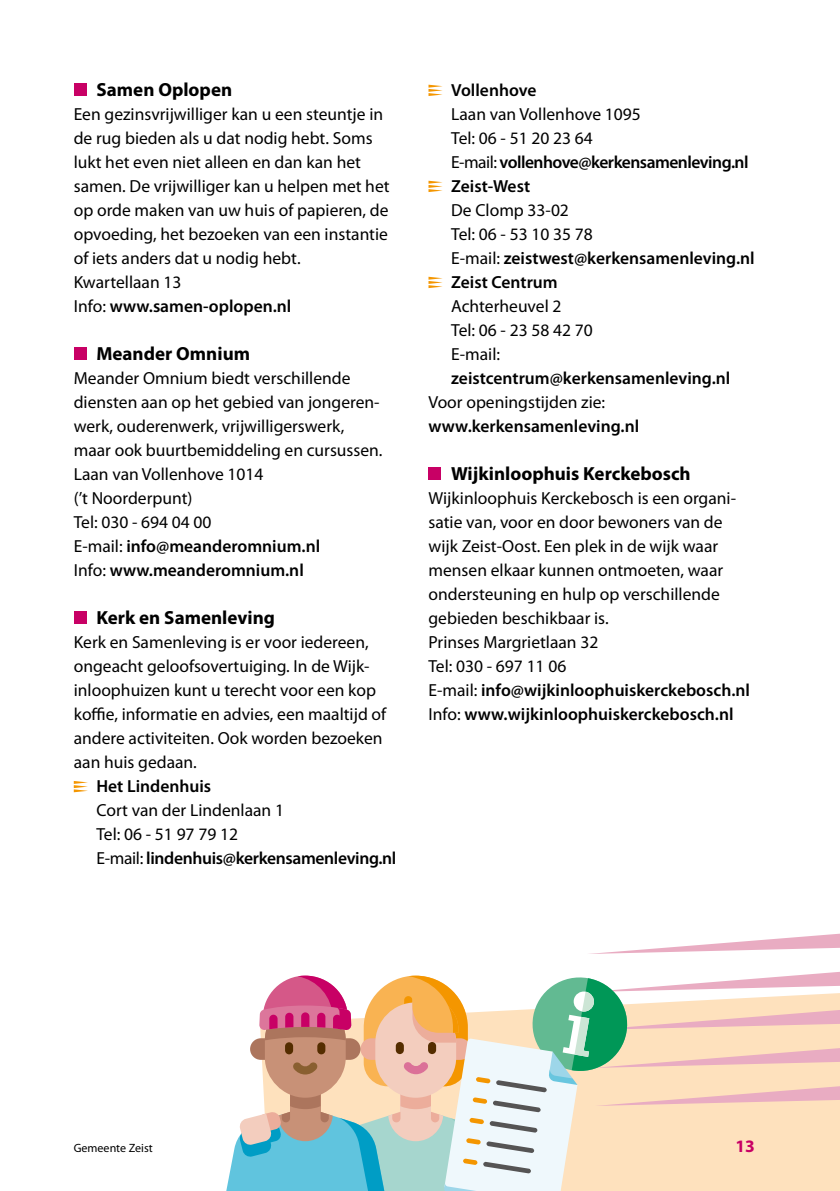
<style>
.page{position:relative;width:840px;height:1191px;background:#fff}
.page>*{position:absolute;margin:0;border:0;box-sizing:border-box;transform-origin:0 0}
.t1{font:700 19px "Myriad Pro";color:#000}
.t2{font:17.6px/24px "Myriad Pro";color:#000}
.t3{font:600 17.6px/24px "Myriad Pro";color:#000}
.t4{font:700 17.6px "Myriad Pro";color:#c80065}
.t5{font:12px "Myriad Pro";color:#000}
.s1{font-weight:600}
.s2{font-weight:400}
</style>
<div class="page">
<svg style="left:589px;top:933px;width:250px;height:21px"></svg>
<svg style="left:428px;top:85px;width:14px;height:11px"></svg>
<svg style="left:428px;top:181px;width:14px;height:11px"></svg>
<svg style="left:428px;top:277px;width:14px;height:11px"></svg>
<div style="left:428px;top:467px;width:13px;height:13px;background:#c80065"></div>
<div style="left:74px;top:83px;width:12px;height:13px;background:#c80065"></div>
<div style="left:74px;top:347px;width:12px;height:13px;background:#c80065"></div>
<div style="left:74px;top:611px;width:12px;height:13px;background:#c80065"></div>
<svg style="left:74px;top:781px;width:14px;height:11px"></svg>
<svg style="left:226px;top:972px;width:613px;height:219px"></svg>
<p class="t1" style="left:96px;top:79px;width:137px">Samen Oplopen</p>
<p class="t2" style="left:74px;top:102px;width:317px">Een gezinsvrijwilliger kan u een steuntje in de rug bieden als u dat nodig hebt. Soms lukt het even niet alleen en dan kan het samen. De vrijwilliger kan u helpen met het op orde maken van uw huis of papieren, de opvoeding, het bezoeken van een instantie of iets anders dat u nodig hebt.<br>Kwartellaan 13<br>Info: <span class="s1">www.samen-oplopen.nl</span></p>
<p class="t1" style="left:96px;top:343px;width:155px">Meander Omnium</p>
<p class="t2" style="left:74px;top:366px;width:310px">Meander Omnium biedt verschillende diensten aan op het gebied van jongeren&shy;werk, ouderenwerk, vrijwilligerswerk, maar ook buurtbemiddeling en cursussen.<br>Laan van Vollenhove 1014<br>(’t Noorderpunt)<br>Tel: 030 - 694 04 00<br>E-mail: <span class="s1">info@meanderomnium.nl<br></span>Info: <span class="s1">www.meanderomnium.nl</span></p>
<p class="t1" style="left:96px;top:607px;width:180px">Kerk en Samenleving</p>
<p class="t2" style="left:74px;top:630px;width:314px">Kerk en Samenleving is er voor iedereen, ongeacht geloofsovertuiging. In de Wijk&shy;inloophuizen kunt u terecht voor een kop koffie, informatie en advies, een maaltijd of andere activiteiten. Ook worden bezoeken aan huis gedaan.</p>
<p class="t3" style="left:96px;top:774px;width:116px">Het Lindenhuis</p>
<p class="t2" style="left:96px;top:798px;width:301px">Cort van der Lindenlaan 1<br>Tel: 06 - 51 97 79 12<br>E-mail: <span class="s1">lindenhuis@kerkensamenleving.nl</span></p>
<p class="t3" style="left:451px;top:78px;width:87px">Vollenhove</p>
<p class="t2" style="left:451px;top:102px;width:299px">Laan van Vollenhove 1095<br>Tel: 06 - 51 20 23 64<br>E-mail: <span class="s1">vollenhove@kerkensamenleving.nl<br>Zeist-West</span></p>
<p class="t3" style="left:451px;top:198px;width:305px"><span class="s2">De Clomp 33-02<br>Tel: 06 - 53 10 35 78<br>E-mail:</span> zeistwest@kerkensamenleving.nl<br>Zeist Centrum</p>
<p class="t2" style="left:451px;top:294px;width:143px">Achterheuvel 2<br>Tel: 06 - 23 58 42 70<br>E-mail:</p>
<p class="t3" style="left:451px;top:366px;width:280px">zeistcentrum@kerkensamenleving.nl</p>
<p class="t2" style="left:428px;top:390px;width:178px">Voor openingstijden zie:</p>
<p class="t3" style="left:428px;top:414px;width:212px">www.kerkensamenleving.nl</p>
<p class="t1" style="left:451px;top:463px;width:241px">Wijkinloophuis Kerckebosch</p>
<p class="t2" style="left:428px;top:486px;width:323px">Wijkinloophuis Kerckebosch is een organi&shy;satie van, voor en door bewoners van de wijk Zeist-Oost. Een plek in de wijk waar mensen elkaar kunnen ontmoeten, waar ondersteuning en hulp op verschillende gebieden beschikbaar is.<br>Prinses Margrietlaan 32<br>Tel: 030 - 697 11 06<br>E-mail: <span class="s1">info@wijkinloophuiskerckebosch.nl </span>Info: <span class="s1">www.wijkinloophuiskerckebosch.nl</span></p>
<p class="t5" style="left:74px;top:1141px;width:80px">Gemeente Zeist</p>
<p class="t4" style="left:735px;top:1136px;width:21px">13</p>
</div>
